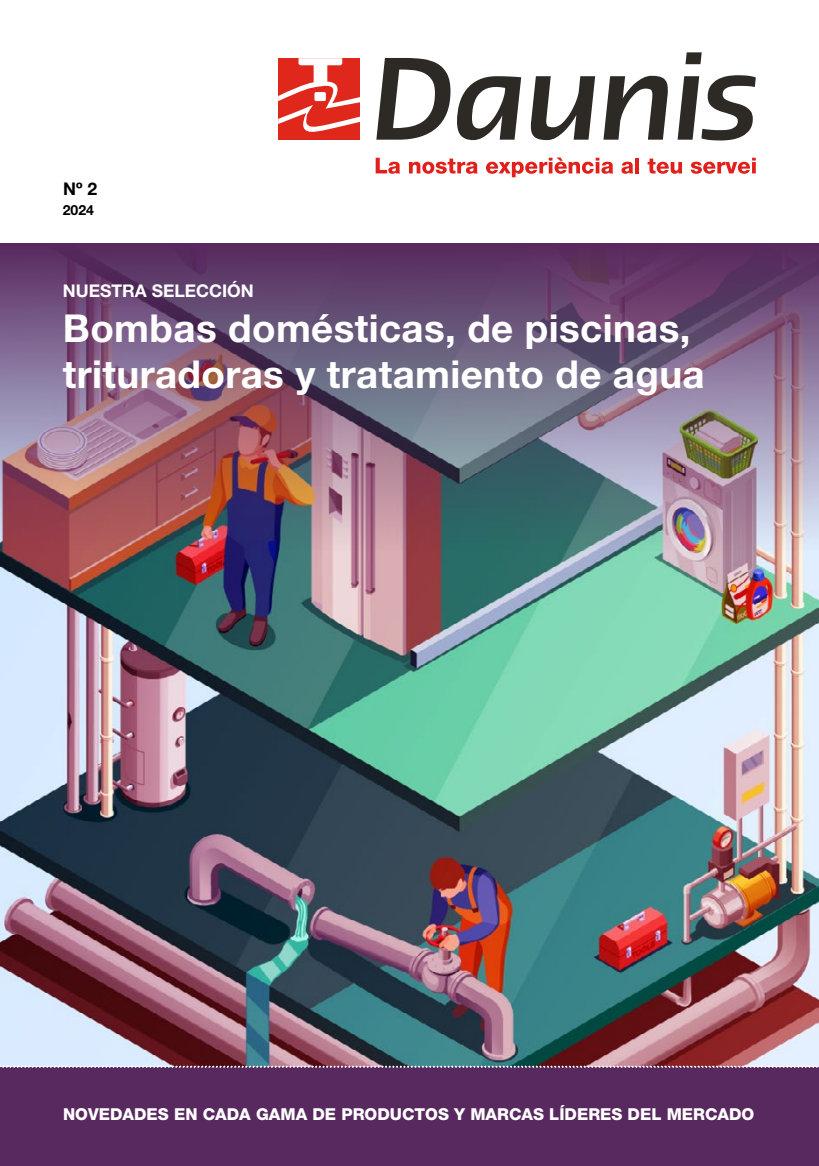
<style>
.page{position:relative;width:819px;height:1166px;background:#fff}
.page>*{position:absolute;margin:0;border:0;box-sizing:border-box;transform-origin:0 0}
.t1{font:700 38.5px/45.5px "Helvetica Neue LT Std";letter-spacing:.01em;color:#fff}
.t2{font:700 17.5px "Helvetica Neue LT Std";color:#fff}
.t3{font:700 17.5px "Helvetica Neue LT Std";color:#000}
.t4{font:800 16.45px "Helvetica Neue LT Std";color:#fff}
.t5{font:700 14px "Helvetica Neue LT Std";color:#000}
</style>
<div class="page">
<img style="left:0;top:551px;width:819px;height:514px">
<img style="left:0;top:243px;width:819px;height:308px">
<svg style="left:376px;top:58px;width:74px;height:82px"></svg>
<svg style="left:457px;top:76px;width:64px;height:64px"></svg>
<svg style="left:531px;top:76px;width:64px;height:64px"></svg>
<svg style="left:603px;top:76px;width:64px;height:64px"></svg>
<svg style="left:677px;top:52px;width:78px;height:88px"></svg>
<div style="left:278px;top:58px;width:82px;height:82px;background:#df271c"></div>
<svg style="left:278px;top:58px;width:82px;height:74px"></svg>
<svg style="left:375px;top:158px;width:25px;height:16px"></svg>
<svg style="left:409px;top:159px;width:68px;height:15px"></svg>
<svg style="left:486px;top:157px;width:127px;height:20px"></svg>
<svg style="left:621px;top:162px;width:12px;height:12px"></svg>
<hr style="left:635px;top:158px;width:4px;height:15px;background:#e1201c">
<svg style="left:647px;top:159px;width:35px;height:15px"></svg>
<svg style="left:690px;top:158px;width:65px;height:16px"></svg>
<div style="left:0;top:1067px;width:819px;height:99px;background:#58295e"></div>
<svg style="left:0;top:1065px;width:819px;height:3px"></svg>
<p class="t3" style="left:63px;top:178px;width:35px">Nº 2</p>
<p class="t5" style="left:63px;top:202px;width:33px">2024</p>
<p class="t2" style="left:63px;top:280px;width:192px">NUESTRA SELECCIÓN</p>
<p class="t1" style="left:63px;top:305px;width:643px">Bombas domésticas, de piscinas, trituradoras y tratamiento de agua</p>
<p class="t4" style="left:63px;top:1104px;width:692px">NOVEDADES EN CADA GAMA DE PRODUCTOS Y MARCAS LÍDERES DEL MERCADO</p>
</div>
